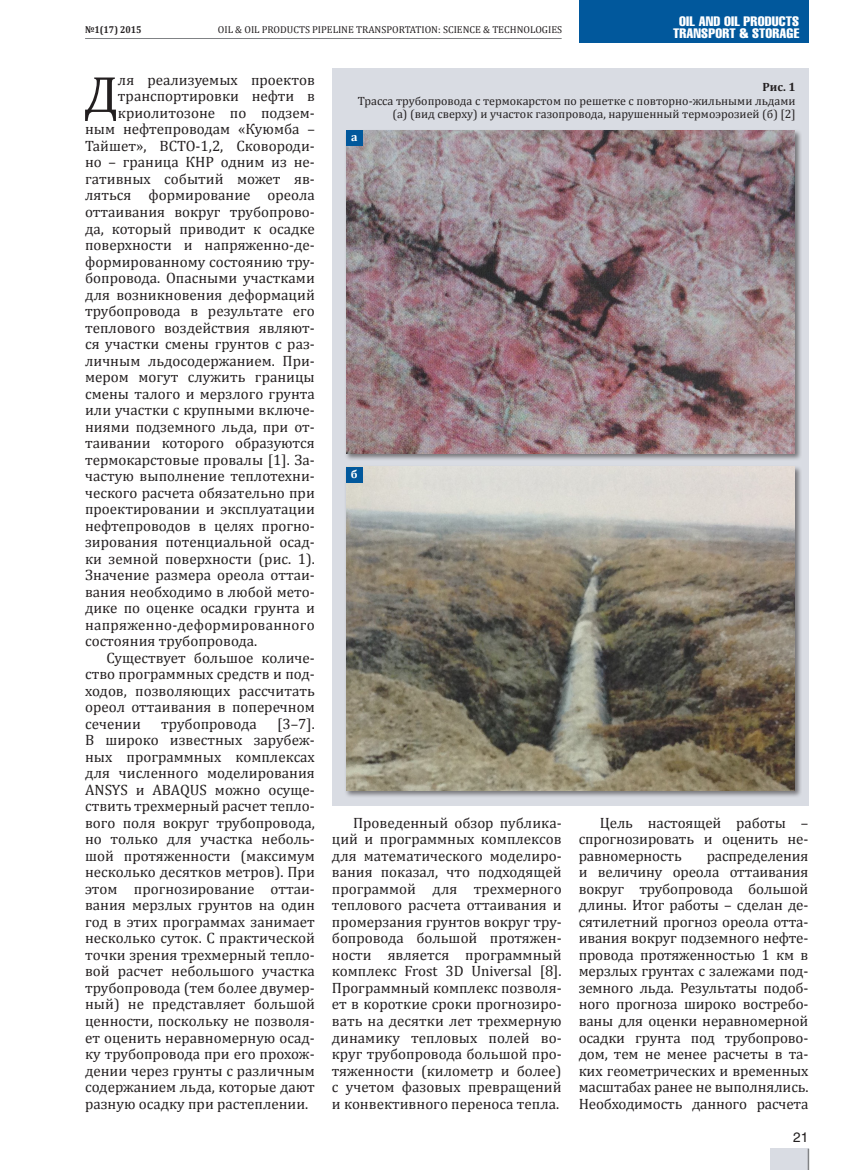
<style>
.page{position:relative;width:851px;height:1170px;background:#fff}
.page>*{position:absolute;margin:0;border:0;box-sizing:border-box;transform-origin:0 0}
.Cambria_10{font:51.6px "Cambria";color:#231f20}
.Cambria_10-2{font:15px/16.5px "Cambria";color:#231f20;text-align:justify}
.Cambria_10-3{font:15px "Cambria";letter-spacing:.02em;color:#231f20}
.t1{font:13.5px/12px "v Helios Compressed";letter-spacing:.01em;color:#fff;text-align:center;scale:1.1 1}
.t2{font:13.5px "v Helios";color:#231f20}
.Ris{font:12px/13.5px "Cambria";color:#231f20;text-align:right}
.Ris_bold{font:700 12px "Cambria";color:#fff}
.t3{font:10.05px "Cambria";color:#231f20}
.t4{font:700 10.05px "Cambria";color:#231f20;scale:.9 1}
.s1{font-weight:700}
</style>
<div class="page">
<div style="left:578px;top:0;width:230px;height:43px;background:#01589c"></div>
<div style="left:770px;top:1148px;width:38px;height:21px;background:#d9dce3"></div>
<hr style="left:807px;top:1148px;width:2px;height:21px;background:#808285">
<hr style="left:85px;top:38px;width:476px;height:1px;background:#808285">
<div style="left:332px;top:68px;width:476px;height:737px;background:#d9dce3"></div>
<div style="left:344px;top:129px;width:458px;height:332px;background:#231f20;opacity:.55"></div>
<img style="left:346px;top:130px;width:448px;height:324px">
<div style="left:344px;top:465px;width:458px;height:333px;background:#231f20;opacity:.55"></div>
<img style="left:346px;top:467px;width:448px;height:323px">
<div style="left:346px;top:130px;width:16px;height:16px;background:#01589c"></div>
<div style="left:346px;top:467px;width:16px;height:15px;background:#01589c"></div>
<p class="t4" style="left:85px;top:23px;width:64px">№1(17) 2015</p>
<p class="t3" style="left:218px;top:24px;width:346px">OIL &amp; OIL PRODUCTS PIPELINE TRANSPORTATION: SCIENCE &amp; TECHNOLOGIES</p>
<p class="t1" style="left:673px;top:14px;width:116px">OIL AND OIL PRODUCTS<br>TRANSPORT &amp; STORAGE</p>
<p class="Cambria_10" style="left:84px;top:64px;width:35px">Д</p>
<p class="Cambria_10-2" style="left:118px;top:71px;width:198px">ля реализуемых проектов</p>
<p class="Cambria_10-2" style="left:118px;top:88px;width:198px">транспортировки нефти в</p>
<p class="Cambria_10-2" style="left:118px;top:104px;width:198px">криолитозоне по подзем-</p>
<p class="Cambria_10-2" style="left:85px;top:121px;width:231px">ным нефтепроводам «Куюмба –</p>
<p class="Cambria_10-2" style="left:85px;top:137px;width:231px">Тайшет», ВСТО-1,2, Сковороди-</p>
<p class="Cambria_10-2" style="left:85px;top:154px;width:231px">но – граница КНР одним из не-</p>
<p class="Cambria_10-2" style="left:85px;top:170px;width:231px">гативных событий может яв-</p>
<p class="Cambria_10-2" style="left:85px;top:187px;width:231px">ляться формирование ореола</p>
<p class="Cambria_10-2" style="left:85px;top:203px;width:231px">оттаивания вокруг трубопрово-</p>
<p class="Cambria_10-2" style="left:85px;top:220px;width:231px">да, который приводит к осадке</p>
<p class="Cambria_10-2" style="left:85px;top:236px;width:231px">поверхности и напряженно-де-</p>
<p class="Cambria_10-2" style="left:85px;top:253px;width:231px">формированному состоянию тру-</p>
<p class="Cambria_10-2" style="left:85px;top:269px;width:231px">бопровода. Опасными участками</p>
<p class="Cambria_10-2" style="left:85px;top:286px;width:231px">для возникновения деформаций</p>
<p class="Cambria_10-2" style="left:85px;top:302px;width:231px">трубопровода в результате его</p>
<p class="Cambria_10-2" style="left:85px;top:319px;width:231px">теплового воздействия являют-</p>
<p class="Cambria_10-2" style="left:85px;top:335px;width:231px">ся участки смены грунтов с раз-</p>
<p class="Cambria_10-2" style="left:85px;top:352px;width:231px">личным льдосодержанием. При-</p>
<p class="Cambria_10-2" style="left:85px;top:368px;width:231px">мером могут служить границы</p>
<p class="Cambria_10-2" style="left:85px;top:385px;width:231px">смены талого и мерзлого грунта</p>
<p class="Cambria_10-2" style="left:85px;top:401px;width:231px">или участки с крупными включе-</p>
<p class="Cambria_10-2" style="left:85px;top:418px;width:231px">ниями подземного льда, при от-</p>
<p class="Cambria_10-2" style="left:85px;top:434px;width:231px">таивании которого образуются</p>
<p class="Cambria_10-2" style="left:85px;top:451px;width:231px">термокарстовые провалы [1]. За-</p>
<p class="Cambria_10-2" style="left:85px;top:467px;width:231px">частую выполнение теплотехни-</p>
<p class="Cambria_10-2" style="left:85px;top:484px;width:231px">ческого расчета обязательно при</p>
<p class="Cambria_10-2" style="left:85px;top:500px;width:231px">проектировании и эксплуатации</p>
<p class="Cambria_10-2" style="left:85px;top:517px;width:231px">нефтепроводов в целях прогно-</p>
<p class="Cambria_10-2" style="left:85px;top:533px;width:231px">зирования потенциальной осад-</p>
<p class="Cambria_10-2" style="left:85px;top:550px;width:231px">ки земной поверхности (рис. 1).</p>
<p class="Cambria_10-2" style="left:85px;top:566px;width:231px">Значение размера ореола оттаи-</p>
<p class="Cambria_10-2" style="left:85px;top:583px;width:231px">вания необходимо в любой мето-</p>
<p class="Cambria_10-2" style="left:85px;top:599px;width:231px">дике по оценке осадки грунта и</p>
<p class="Cambria_10-3" style="left:85px;top:615px;width:231px">напряженно-деформированного</p>
<p class="Cambria_10-2" style="left:85px;top:632px;width:174px">состояния трубопровода.</p>
<p class="Cambria_10-2" style="left:85px;top:649px;width:231px;text-indent:21px">Существует большое количе&shy;ство программных средств и под&shy;ходов, позволяющих рассчитать ореол оттаивания в поперечном сечении</p>
<p class="Cambria_10-2" style="left:85px;top:715px;width:231px;text-indent:192px">[3–7].<br>В широко известных зарубеж&shy;ных программных комплексах для численного моделирования ANSYS и ABAQUS можно осуще&shy;ствить трехмерный расчет тепло&shy;вого поля вокруг трубопровода, но только для участка неболь&shy;шой протяженности (максимум несколько десятков метров). При этом прогнозирование оттаи&shy;вания мерзлых грунтов на один год в этих программах занимает несколько суток. С практической точки зрения трехмерный тепло&shy;вой расчет небольшого участка трубопровода (тем более двумер&shy;ный) не представляет большой ценности, поскольку не позволя&shy;ет оценить неравномерную осад&shy;ку трубопровода при его прохож&shy;дении через грунты с различным содержанием льда, которые дают разную осадку при растеплении.</p>
<p class="Cambria_10-2" style="left:161px;top:715px;width:97px">трубопровода</p>
<p class="Ris" style="left:357px;top:80px;width:439px"><span class="s1">Рис. 1<br></span>Трасса трубопровода с термокарстом по решетке с повторно-жильными льдами (а) (вид сверху) и участок газопровода, нарушенный термоэрозией (б) [2]</p>
<p class="Ris_bold" style="left:351px;top:129px;width:8px">а</p>
<p class="Ris_bold" style="left:351px;top:465px;width:8px">б</p>
<p class="Cambria_10-2" style="left:332px;top:814px;width:231px;text-indent:21px">Проведенный обзор публика&shy;ций и программных комплексов для математического моделиро&shy;вания показал, что подходящей программой для трехмерного теплового расчета оттаивания и промерзания грунтов вокруг тру&shy;бопровода большой протяжен&shy;ности является программный комплекс Frost 3D Universal [8].<br>Программный комплекс позволя&shy;ет в короткие сроки прогнозиро&shy;вать на десятки лет трехмерную динамику тепловых полей во&shy;круг трубопровода большой про&shy;тяженности (километр и более) с учетом фазовых превращений и конвективного переноса тепла.</p>
<p class="Cambria_10-2" style="left:578px;top:814px;width:231px;text-indent:21px">Цель настоящей работы – спрогнозировать и оценить не&shy;равномерность</p>
<p class="Cambria_10-2" style="left:578px;top:847px;width:231px;text-indent:128px">распределения и величину ореола оттаивания вокруг трубопровода большой длины. Итог работы – сделан де&shy;сятилетний прогноз ореола отта&shy;ивания вокруг подземного нефте&shy;провода протяженностью 1 км в мерзлых грунтах с залежами под&shy;земного льда. Результаты подоб&shy;ного прогноза широко востребо&shy;ваны для оценки неравномерной осадки грунта под трубопрово&shy;дом, тем не менее расчеты в та&shy;ких геометрических и временных масштабах ранее не выполнялись.<br>Необходимость данного расчета</p>
<p class="t2" style="left:793px;top:1128px;width:17px">21</p>
</div>
